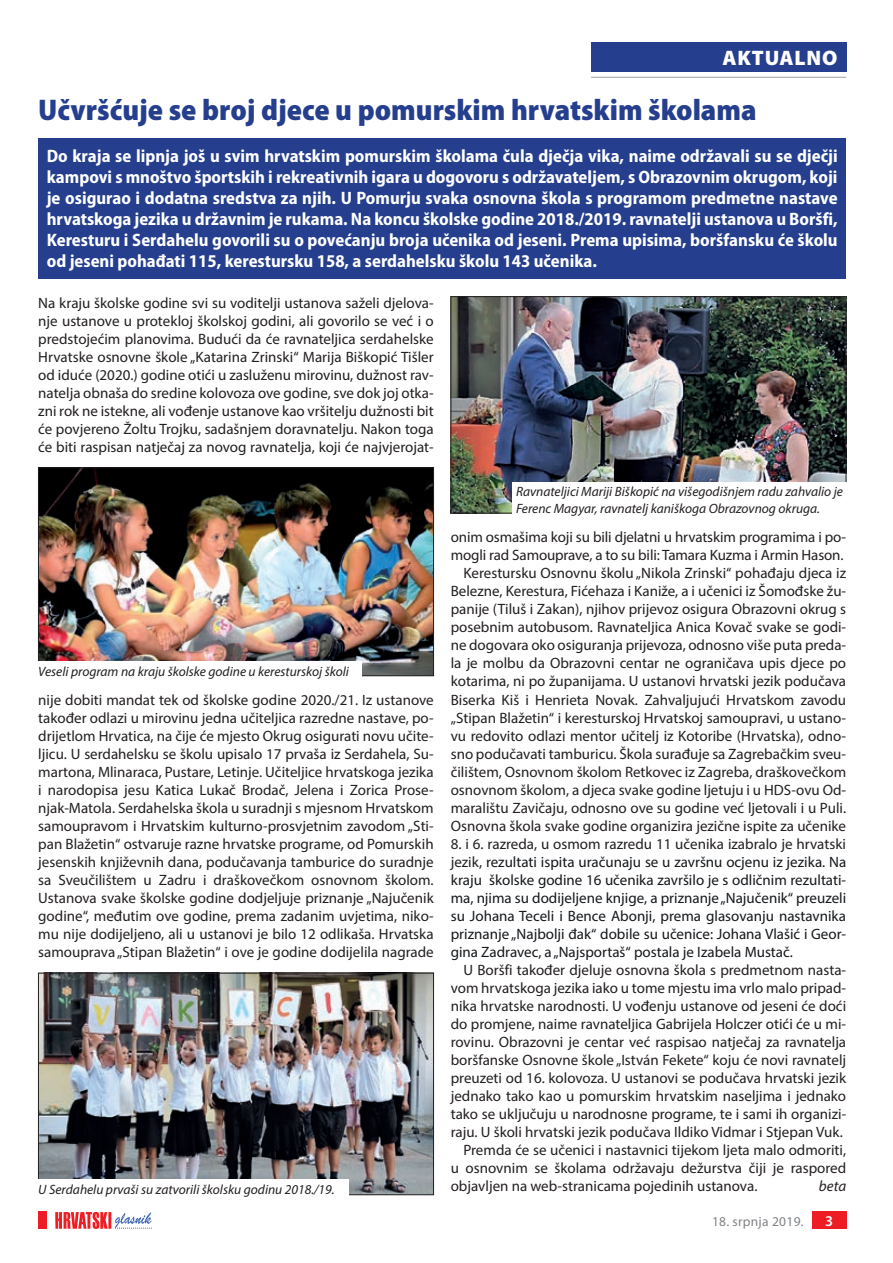
<style>
.page{position:relative;width:893px;height:1263px;background:#fff}
.page>*{position:absolute;margin:0;border:0;box-sizing:border-box;transform-origin:0 0}
.t1{font:900 semi-condensed 30px "Myriad Pro";color:#253f8e}
.t2{font:900 21px "Myriad Pro";letter-spacing:.04em;color:#fff}
.t3{font:700 semi-condensed 18px/21px "Myriad Pro";color:#fff;text-align:justify}
.t4{font:15px/18px "Myriad Pro";color:#231f20;text-align:justify}
.t5{font:15px/18px "Myriad Pro";color:#15181c;text-align:justify}
.t6{font:italic 15px "Myriad Pro";color:#231f20}
.t7{font:600 15px "Myriad Pro";color:#fff}
.t8{font:italic 13.5px/16.5px "Myriad Pro";color:#231f20}
.t9{font:13.5px "Myriad Pro";letter-spacing:.02em;color:#808285}
.s1{color:#231f20}
</style>
<div class="page">
<div style="left:812px;top:1212px;width:34px;height:17px;background:#ee1d23"></div>
<svg style="left:55px;top:1212px;width:97px;height:17px"></svg>
<div style="left:38px;top:1212px;width:9px;height:17px;background:#ee1d23"></div>
<div style="left:591px;top:43px;width:255px;height:29px;background:#253f8e"></div>
<hr style="left:591px;top:77px;width:255px;height:1px;background:#a8a9ad">
<div style="left:38px;top:138px;width:808px;height:140px;background:#253f8e"></div>
<img style="left:40px;top:470px;width:392px;height:204px">
<div style="left:38px;top:468px;width:396px;height:208px;border:1px solid #231f20"></div>
<img style="left:40px;top:975px;width:392px;height:218px">
<div style="left:38px;top:973px;width:396px;height:222px;border:1px solid #231f20"></div>
<img style="left:453px;top:298px;width:391px;height:213px">
<div style="left:512px;top:482px;width:348px;height:35px;background:#fff"></div>
<div style="left:34px;top:661px;width:327px;height:19px;background:#fff"></div>
<div style="left:34px;top:1179px;width:315px;height:20px;background:#fff"></div>
<h2 class="t2" style="left:722px;top:44px;width:117px">AKTUALNO</h2>
<h1 class="t1" style="left:38px;top:90px;width:720px">Učvršćuje se broj djece u pomurskim hrvatskim školama</h1>
<p class="t3" style="left:47px;top:145px;width:792px">Do kraja se lipnja još u svim hrvatskim pomurskim školama čula dječja vika, naime održavali su se dječji kampovi s mnoštvo športskih i rekreativnih igara u dogovoru s održavateljem, s Obrazovnim okrugom, koji je osigurao i dodatna sredstva za njih. U Pomurju svaka osnovna škola s programom predmetne nastave hrvatskoga jezika u državnim je rukama. Na koncu školske godine 2018./2019. ravnatelji ustanova u Boršfi, Keresturu i Serdahelu govorili su o povećanju broja učenika od jeseni. Prema upisima, boršfansku će školu od jeseni pohađati 115, kerestursku 158, a serdahelsku školu 143 učenika.</p>
<p class="t4" style="left:38px;top:294px;width:397px">Na kraju školske godine svi su voditelji ustanova saželi djelova&shy;nje ustanove u protekloj školskoj godini, ali govorilo se već i o predstojećim planovima. Budući da će ravnateljica serdahelske Hrvatske osnovne škole „Katarina Zrinski“ Marija Biškopić Tišler od iduće (2020.) godine otići u zasluženu mirovinu, dužnost rav&shy;natelja obnaša do sredine kolovoza ove godine, sve dok joj otka&shy;zni rok ne istekne, ali vođenje ustanove kao vršitelju dužnosti bit će povjereno Žoltu Trojku, sadašnjem doravnatelju. Nakon toga će biti raspisan natječaj za novog ravnatelja, koji će najvjerojat-</p>
<p class="t8" style="left:38px;top:663px;width:312px">Veseli program na kraju školske godine u keresturskoj školi</p>
<p class="t4" style="left:38px;top:690px;width:397px">nije dobiti mandat tek od školske godine 2020./21. Iz ustanove također odlazi u mirovinu jedna učiteljica razredne nastave, po&shy;drijetlom Hrvatica, na čije će mjesto Okrug osigurati novu učite&shy;ljicu. U serdahelsku se školu upisalo 17 prvaša iz Serdahela, Su&shy;martona, Mlinaraca, Pustare, Letinje. Učiteljice hrvatskoga jezika i narodopisa jesu Katica Lukač Brodač, Jelena i Zorica Prose&shy;njak-Matola. Serdahelska škola u suradnji s mjesnom Hrvatskom samoupravom i Hrvatskim kulturno-prosvjetnim zavodom „Sti&shy;pan Blažetin“ ostvaruje razne hrvatske programe, od Pomurskih jesenskih književnih dana, podučavanja tamburice do suradnje sa Sveučilištem u Zadru i draškovečkom osnovnom školom.<br>Ustanova svake školske godine dodjeljuje priznanje „Najučenik godine“, međutim ove godine, prema zadanim uvjetima, niko&shy;mu nije dodijeljeno, ali u ustanovi je bilo 12 odlikaša. Hrvatska samouprava „Stipan Blažetin“ i ove je godine dodijelila nagrade</p>
<p class="t8" style="left:38px;top:1181px;width:298px">U Serdahelu prvaši su zatvorili školsku godinu 2018./19.</p>
<p class="t8" style="left:516px;top:483px;width:328px">Ravnateljici Mariji Biškopić na višegodišnjem radu zahvalio je<br>Ferenc Magyar, ravnatelj kaniškoga Obrazovnog okruga.</p>
<p class="t4" style="left:451px;top:528px;width:397px;text-align:right">onim osmašima koji su bili djelatni u hrvatskim programima i po&shy;mogli rad Samouprave, a to su bili: Tamara Kuzma i Armin Hason.<br>Kerestursku Osnovnu školu „Nikola Zrinski“ pohađaju djeca iz Belezne, Kerestura, Fićehaza i Kaniže, a i učenici iz Šomođske žu&shy;panije (Tiluš i Zakan), njihov prijevoz osigura Obrazovni okrug s posebnim autobusom. Ravnateljica Anica Kovač svake se godi&shy;ne dogovara oko osiguranja prijevoza, odnosno više puta preda&shy;la je molbu da Obrazovni centar ne ograničava upis djece po kotarima, ni po županijama. U ustanovi hrvatski jezik podučava Biserka Kiš i Henrieta Novak. Zahvaljujući Hrvatskom zavodu „Stipan Blažetin“ i keresturskoj Hrvatskoj samoupravi, u ustano&shy;vu redovito odlazi mentor učitelj iz Kotoribe (Hrvatska), odno&shy;sno podučavati tamburicu. Škola surađuje sa Zagrebačkim sveu&shy;čilištem, Osnovnom školom Retkovec iz Zagreba, draškovečkom osnovnom školom, a djeca svake godine ljetuju i u HDS-ovu Od&shy;maralištu Zavičaju, odnosno ove su godine već ljetovali i u Puli.<br>Osnovna škola svake godine organizira jezične ispite za učenike</p>
<p class="t5" style="left:451px;top:834px;width:397px"><span class="s1">8. i 6. razreda, u osmom razredu 11 učenika izabralo je hrvatski jezik</span>, rezultati ispita uračunaju se u završnu ocjenu iz jezika. Na kraju školske godine 16 učenika završilo je s odličnim rezultati&shy;ma, njima su dodijeljene knjige, a priznanje „Najučenik“ preuzeli su Johana Teceli i Bence Abonji, prema glasovanju nastavnika priznanje „Najbolji đak“ dobile su učenice: Johana Vlašić i Geor&shy;gina Zadravec, a „Najsportaš“ postala je Izabela Mustač.</p>
<p class="t4" style="left:463px;top:960px;width:384px">U Boršfi također djeluje osnovna škola s predmetnom nasta-</p>
<p class="t4" style="left:451px;top:978px;width:397px">vom hrvatskoga jezika iako u tome mjestu ima vrlo malo pripad-</p>
<p class="t4" style="left:451px;top:996px;width:397px">nika hrvatske narodnosti. U vođenju ustanove od jeseni će doći</p>
<p class="t4" style="left:451px;top:1014px;width:397px">do promjene, naime ravnateljica Gabrijela Holczer otići će u mi-</p>
<p class="t4" style="left:451px;top:1032px;width:397px">rovinu. Obrazovni je centar već raspisao natječaj za ravnatelja</p>
<p class="t4" style="left:451px;top:1050px;width:397px">boršfanske Osnovne škole „István Fekete“ koju će novi ravnatelj</p>
<p class="t4" style="left:451px;top:1068px;width:397px">preuzeti od 16. kolovoza. U ustanovi se podučava hrvatski jezik</p>
<p class="t4" style="left:451px;top:1086px;width:397px">jednako tako kao u pomurskim hrvatskim naseljima i jednako</p>
<p class="t4" style="left:451px;top:1104px;width:397px">tako se uključuju u narodnosne programe, te i sami ih organizi-</p>
<p class="t4" style="left:451px;top:1122px;width:394px">raju. U školi hrvatski jezik podučava Ildiko Vidmar i Stjepan Vuk.</p>
<p class="t4" style="left:463px;top:1140px;width:384px">Premda će se učenici i nastavnici tijekom ljeta malo odmoriti,</p>
<p class="t4" style="left:451px;top:1158px;width:397px">u osnovnim se školama održavaju dežurstva čiji je raspored</p>
<p class="t4" style="left:451px;top:1176px;width:308px">objavljen na web-stranicama pojedinih ustanova.</p>
<p class="t6" style="left:819px;top:1176px;width:29px">beta</p>
<p class="t9" style="left:712px;top:1213px;width:93px">18. srpnja 2019.</p>
<p class="t7" style="left:825px;top:1211px;width:10px">3</p>
</div>
